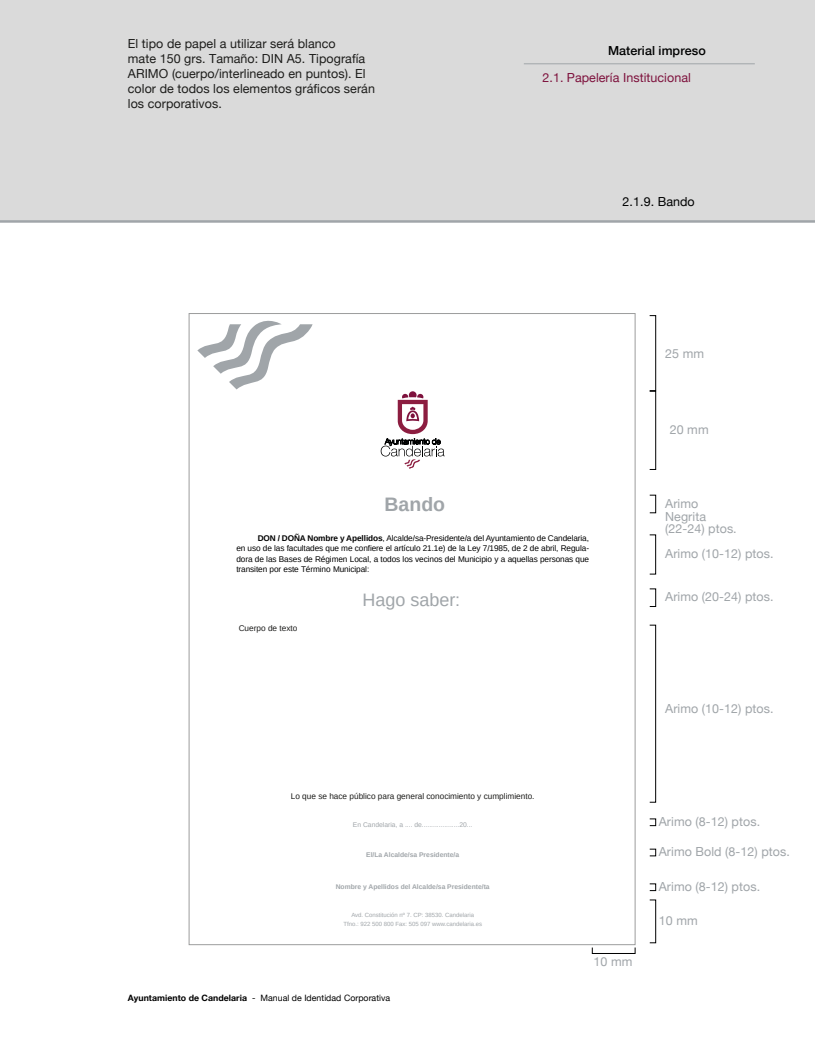
<style>
.page{position:relative;width:815px;height:1053px;background:#fff}
.page>*{position:absolute;margin:0;border:0;box-sizing:border-box;transform-origin:0 0}
.t1{font:700 19.5px "Arimo";color:#a0a5a9}
.t2{font:18px "Arimo";color:#a0a5a9}
.t3{font:12.5px/15px "Helvetica Neue";letter-spacing:.005em;color:#1d1d1b}
.t4{font:12.5px/12.5px "Helvetica Neue";letter-spacing:.005em;color:#a0a5a9}
.t5{font:12.5px "Helvetica Neue";letter-spacing:.005em;color:#7e123d}
.t6{font:500 12.5px "Helvetica Neue";letter-spacing:.005em;color:#000101}
.t7{font:12.5px "Helvetica Neue";letter-spacing:.005em;color:#000101}
.t8{font:8.75px "Helvetica Neue";letter-spacing:.005em;color:#000101}
.t9{font:8.25px/10.5px "Arimo";letter-spacing:-.01em;color:#000101;text-align:justify}
.t10{font:8.25px "Arimo";color:#1d1d1b}
.t11{font:8.25px "Arimo";color:#1d1d1c}
.t12{font:700 6.75px "Arimo";color:#a0a5a9}
.t13{font:6.75px "Arimo";color:#a0a5a9}
.t14{font:6px/9px "Arimo";color:#a0a5a9;text-align:center}
.s1{font-weight:700}
</style>
<div class="page">
<div style="left:0;top:0;width:815px;height:221px;background:#dadada"></div>
<hr style="left:524px;top:63px;width:231px;height:1px;background:#a0a5a9">
<svg style="left:381px;top:391px;width:64px;height:78px"></svg>
<svg style="left:197px;top:320px;width:116px;height:69px"></svg>
<div style="left:650px;top:495px;width:6px;height:18px;border:1px solid #000101"></div>
<div style="left:649px;top:391px;width:7px;height:78px;border:1px solid #000101"></div>
<div style="left:650px;top:588px;width:6px;height:18px;border:1px solid #000101"></div>
<div style="left:650px;top:899px;width:6px;height:43px;border:1px solid #000101"></div>
<div style="left:650px;top:883px;width:6px;height:7px;border:1px solid #000101"></div>
<div style="left:650px;top:534px;width:6px;height:40px;border:1px solid #000101"></div>
<div style="left:649px;top:315px;width:7px;height:76px;border:1px solid #000101"></div>
<div style="left:650px;top:625px;width:6px;height:177px;border:1px solid #000101"></div>
<div style="left:650px;top:849px;width:6px;height:7px;border:1px solid #000101"></div>
<div style="left:650px;top:818px;width:6px;height:7px;border:1px solid #000101"></div>
<hr style="left:0;top:220px;width:815px;height:3px;background:#a0a5a9">
<h3 class="t3" style="left:128px;top:36px;width:249px">El tipo de papel a utilizar será blanco<br>mate 150 grs. Tamaño: DIN A5. Tipografía ARIMO (cuerpo/interlineado en puntos). El color de todos los elementos gráficos serán los corporativos.</h3>
<h3 class="t6" style="left:608px;top:43px;width:99px">Material impreso</h3>
<h3 class="t5" style="left:543px;top:70px;width:150px">2.1. Papelería Institucional</h3>
<h3 class="t7" style="left:623px;top:194px;width:74px">2.1.9. Bando</h3>
<h3 class="t4" style="left:665px;top:347px;width:40px">25 mm</h3>
<h3 class="t4" style="left:670px;top:423px;width:40px">20 mm</h3>
<h1 class="t1" style="left:385px;top:491px;width:62px">Bando</h1>
<p class="t9" style="left:236px;top:533px;width:354px;text-indent:21px"><span class="s1">DON / DOÑA Nombre y Apellidos</span>, Alcalde/sa-Presidente/a del Ayuntamiento de Candelaria, en uso de las facultades que me confiere el artículo 21.1e) de la Ley 7/1985, de 2 de abril, Regula&shy;dora de las Bases de Régimen Local, a todos los vecinos del Municipio y a aquellas personas que transiten por este Término Municipal:</p>
<p class="t11" style="left:239px;top:622px;width:60px">Cuerpo de texto</p>
<h2 class="t2" style="left:362px;top:588px;width:99px">Hago saber:</h2>
<h3 class="t4" style="left:665px;top:497px;width:73px">Arimo<br>Negrita (22-24) ptos.</h3>
<h3 class="t4" style="left:665px;top:547px;width:110px">Arimo (10-12) ptos.</h3>
<h3 class="t4" style="left:665px;top:590px;width:110px">Arimo (20-24) ptos.</h3>
<h3 class="t4" style="left:665px;top:702px;width:110px">Arimo (10-12) ptos.</h3>
<p class="t10" style="left:291px;top:790px;width:245px">Lo que se hace público para general conocimiento y cumplimiento.</p>
<p class="t13" style="left:353px;top:819px;width:121px">En Candelaria, a .... de....................20...</p>
<p class="t12" style="left:366px;top:850px;width:95px">El/La Alcalde/sa Presidente/a</p>
<p class="t12" style="left:336px;top:882px;width:155px">Nombre y Apellidos del Alcalde/sa Presidente/ta</p>
<p class="t14" style="left:343px;top:910px;width:140px">Avd. Constitución nº 7. CP: 38530. Candelaria<br>Tfno.: 922 500 800 Fax: 505 097 www.candelaria.es</p>
<p class="t8" style="left:128px;top:992px;width:264px"><span class="s1">Ayuntamiento de Candelaria</span> - Manual de Identidad Corporativa</p>
<h3 class="t4" style="left:593px;top:955px;width:40px">10 mm</h3>
<h3 class="t4" style="left:659px;top:815px;width:103px">Arimo (8-12) ptos.</h3>
<h3 class="t4" style="left:659px;top:845px;width:133px">Arimo Bold (8-12) ptos.</h3>
<h3 class="t4" style="left:659px;top:880px;width:103px">Arimo (8-12) ptos.</h3>
<h3 class="t4" style="left:659px;top:913px;width:40px">10 mm</h3>
</div>
